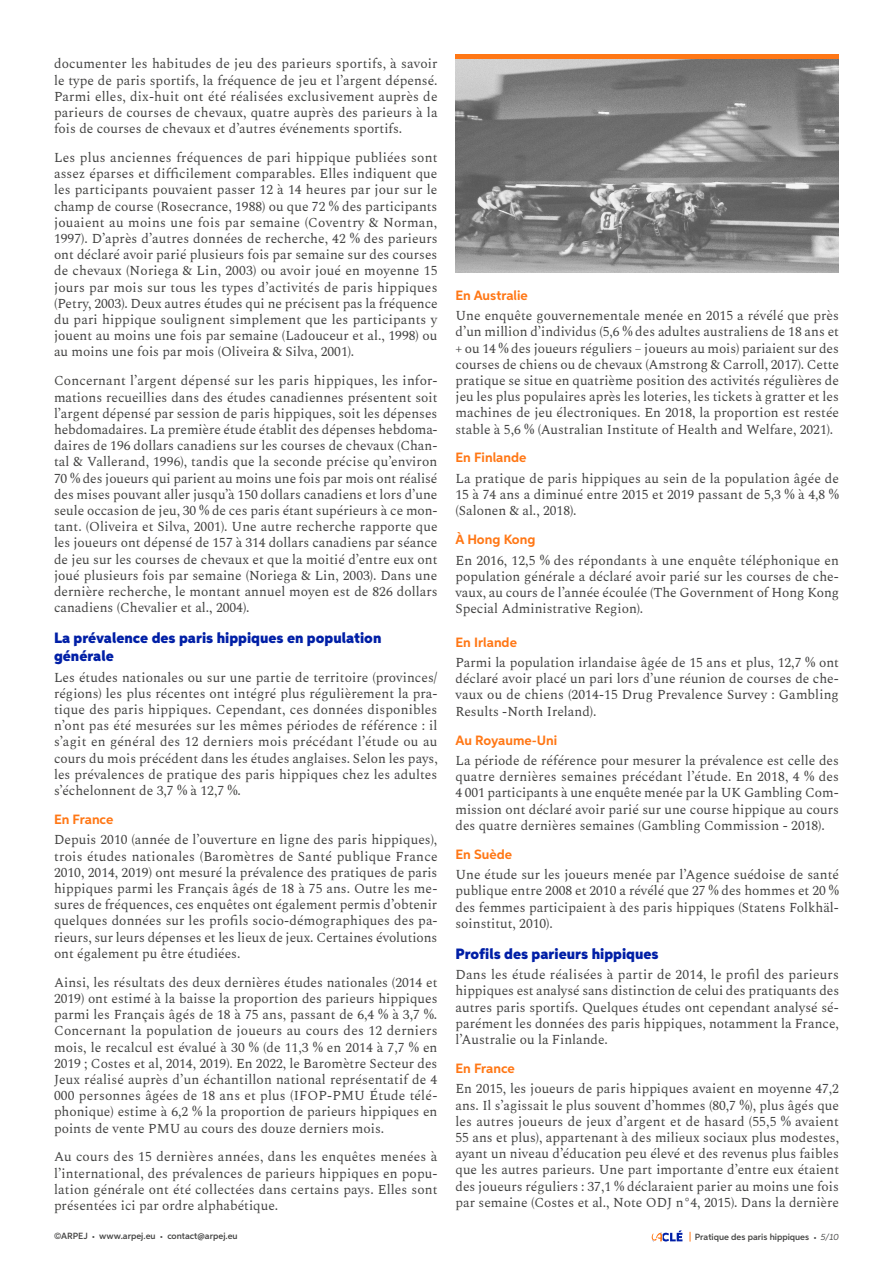
<style>
.page{position:relative;width:893px;height:1263px;background:#fff}
.page>*{position:absolute;margin:0;border:0;box-sizing:border-box;transform-origin:0 0}
.SOUS_TITRES{font:900 15px/18px "Aspira";color:#001fa6}
.textes{font:13.5px/16.2px "Spectral";color:#434342;text-align:justify}
.SOUS_SOUS_TITRE{font:700 13.5px "Aspira";color:#ff7715}
.textes-2{font:700 13.5px "Aspira";color:#ff7715}
.t1{font:600 9px "Aspira";color:#434342}
.s1{font-size:6px}
.s2{font-weight:400;font-style:italic}
</style>
<div class="page">
<img style="left:455px;top:58px;width:384px;height:214px">
<hr style="left:455px;top:54px;width:384px;height:4px;background:#ff7715">
<svg style="left:652px;top:1230px;width:30px;height:11px"></svg>
<p class="textes" style="left:54px;top:55px;width:385px">documenter les habitudes de jeu des parieurs sportifs, à savoir le type de paris sportifs, la fréquence de jeu et l’argent dépensé.<br>Parmi elles, dix-huit ont été réalisées exclusivement auprès de parieurs de courses de chevaux, quatre auprès des parieurs à la fois de courses de chevaux et d’autres événements sportifs.</p>
<p class="textes" style="left:54px;top:149px;width:385px">Les plus anciennes fréquences de pari hippique publiées sont assez éparses et difficilement comparables. Elles indiquent que les participants pouvaient passer 12 à 14 heures par jour sur le champ de course (Rosecrance, 1988) ou que 72 % des participants jouaient au moins une fois par semaine (Coventry &amp; Norman, 1997). D’après d’autres données de recherche, 42 % des parieurs ont déclaré avoir parié plusieurs fois par semaine sur des courses de chevaux (Noriega &amp; Lin, 2003) ou avoir joué en moyenne 15 jours par mois sur tous les types d’activités de paris hippiques (Petry, 2003). Deux autres études qui ne précisent pas la fréquence du pari hippique soulignent simplement que les participants y jouent au moins une fois par semaine (Ladouceur et al., 1998) ou au moins une fois par mois (Oliveira &amp; Silva, 2001).</p>
<p class="textes" style="left:54px;top:372px;width:385px">Concernant l’argent dépensé sur les paris hippiques, les infor&shy;mations recueillies dans des études canadiennes présentent soit l’argent dépensé par session de paris hippiques, soit les dépenses hebdomadaires. La première étude établit des dépenses hebdoma&shy;daires de 196 dollars canadiens sur les courses de chevaux (Chan&shy;tal &amp; Vallerand, 1996), tandis que la seconde précise qu’environ 70 % des joueurs qui parient au moins une fois par mois ont réalisé des mises pouvant aller jusqu’à 150 dollars canadiens et lors d’une seule occasion de jeu, 30 % de ces paris étant supérieurs à ce mon&shy;tant. (Oliveira et Silva, 2001). Une autre recherche rapporte que les joueurs ont dépensé de 157 à 314 dollars canadiens par séance de jeu sur les courses de chevaux et que la moitié d’entre eux ont joué plusieurs fois par semaine (Noriega &amp; Lin, 2003). Dans une dernière recherche, le montant annuel moyen est de 826 dollars canadiens (Chevalier et al., 2004).</p>
<p class="SOUS_TITRES" style="left:54px;top:629px;width:329px">La prévalence des paris hippiques en population générale</p>
<p class="textes" style="left:54px;top:668px;width:385px">Les études nationales ou sur une partie de territoire (provinces/ régions) les plus récentes ont intégré plus régulièrement la pra&shy;tique des paris hippiques. Cependant, ces données disponibles n’ont pas été mesurées sur les mêmes périodes de référence : il s’agit en général des 12 derniers mois précédant l’étude ou au cours du mois précédent dans les études anglaises. Selon les pays, les prévalences de pratique des paris hippiques chez les adultes s’échelonnent de 3,7 % à 12,7 %.</p>
<p class="SOUS_SOUS_TITRE" style="left:54px;top:811px;width:61px">En France</p>
<p class="textes" style="left:54px;top:831px;width:385px">Depuis 2010 (année de l’ouverture en ligne des paris hippiques), trois études nationales (Baromètres de Santé publique France 2010, 2014, 2019) ont mesuré la prévalence des pratiques de paris hippiques parmi les Français âgés de 18 à 75 ans. Outre les me&shy;sures de fréquences, ces enquêtes ont également permis d’obtenir quelques données sur les profils socio-démographiques des pa&shy;rieurs, sur leurs dépenses et les lieux de jeux. Certaines évolutions ont également pu être étudiées.</p>
<p class="textes" style="left:54px;top:973px;width:385px">Ainsi, les résultats des deux dernières études nationales (2014 et 2019) ont estimé à la baisse la proportion des parieurs hippiques parmi les Français âgés de 18 à 75 ans, passant de 6,4 % à 3,7 %.<br>Concernant la population de joueurs au cours des 12 derniers mois, le recalcul est évalué à 30 % (de 11,3 % en 2014 à 7,7 % en 2019 ; Costes et al, 2014, 2019). En 2022, le Baromètre Secteur des Jeux réalisé auprès d’un échantillon national représentatif de 4<br>000 personnes âgées de 18 ans et plus (IFOP-PMU Étude télé&shy;phonique) estime à 6,2 % la proportion de parieurs hippiques en points de vente PMU au cours des douze derniers mois.</p>
<p class="textes" style="left:54px;top:1148px;width:385px">Au cours des 15 dernières années, dans les enquêtes menées à l’international, des prévalences de parieurs hippiques en popu&shy;lation générale ont été collectées dans certains pays. Elles sont présentées ici par ordre alphabétique.</p>
<p class="textes-2" style="left:455px;top:287px;width:74px">En Australie</p>
<p class="textes" style="left:455px;top:307px;width:385px">Une enquête gouvernementale menée en 2015 a révélé que près d’un million d’individus (5,6 % des adultes australiens de 18 ans et + ou 14 % des joueurs réguliers – joueurs au mois) pariaient sur des courses de chiens ou de chevaux (Amstrong &amp; Carroll, 2017). Cette pratique se situe en quatrième position des activités régulières de jeu les plus populaires après les loteries, les tickets à gratter et les machines de jeu électroniques. En 2018, la proportion est restée stable à 5,6 % (Australian Institute of Health and Welfare, 2021).</p>
<p class="textes-2" style="left:455px;top:450px;width:72px">En Finlande</p>
<p class="textes" style="left:455px;top:469px;width:385px">La pratique de paris hippiques au sein de la population âgée de 15 à 74 ans a diminué entre 2015 et 2019 passant de 5,3 % à 4,8 % (Salonen &amp; al., 2018).</p>
<p class="textes-2" style="left:455px;top:531px;width:81px">À Hong Kong</p>
<p class="textes" style="left:455px;top:551px;width:385px">En 2016, 12,5 % des répondants à une enquête téléphonique en population générale a déclaré avoir parié sur les courses de che&shy;vaux, au cours de l’année écoulée (The Government of Hong Kong Special Administrative Region).</p>
<p class="SOUS_SOUS_TITRE" style="left:455px;top:634px;width:63px">En Irlande</p>
<p class="textes" style="left:455px;top:653px;width:385px">Parmi la population irlandaise âgée de 15 ans et plus, 12,7 % ont déclaré avoir placé un pari lors d’une réunion de courses de che&shy;vaux ou de chiens (2014-15 Drug Prevalence Survey : Gambling Results -North Ireland).</p>
<p class="SOUS_SOUS_TITRE" style="left:455px;top:732px;width:103px">Au Royaume-Uni</p>
<p class="textes" style="left:455px;top:751px;width:385px">La période de référence pour mesurer la prévalence est celle des quatre dernières semaines précédant l’étude. En 2018, 4 % des 4 001 participants à une enquête menée par la UK Gambling Com&shy;mission ont déclaré avoir parié sur une course hippique au cours des quatre dernières semaines (Gambling Commission - 2018).</p>
<p class="SOUS_SOUS_TITRE" style="left:455px;top:846px;width:58px">En Suède</p>
<p class="textes" style="left:455px;top:866px;width:385px">Une étude sur les joueurs menée par l’Agence suédoise de santé publique entre 2008 et 2010 a révélé que 27 % des hommes et 20 % des femmes participaient à des paris hippiques (Statens Folkhäl&shy;soinstitut, 2010).</p>
<p class="SOUS_TITRES" style="left:455px;top:945px;width:205px">Profils des parieurs hippiques</p>
<p class="textes" style="left:455px;top:965px;width:385px">Dans les étude réalisées à partir de 2014, le profil des parieurs hippiques est analysé sans distinction de celui des pratiquants des autres paris sportifs. Quelques études ont cependant analysé sé&shy;parément les données des paris hippiques, notamment la France, l’Australie ou la Finlande.</p>
<p class="SOUS_SOUS_TITRE" style="left:455px;top:1060px;width:61px">En France</p>
<p class="textes" style="left:455px;top:1080px;width:385px">En 2015, les joueurs de paris hippiques avaient en moyenne 47,2 ans. Il s’agissait le plus souvent d’hommes (80,7 %), plus âgés que les autres joueurs de jeux d’argent et de hasard (55,5 % avaient 55 ans et plus), appartenant à des milieux sociaux plus modestes, ayant un niveau d’éducation peu élevé et des revenus plus faibles que les autres parieurs. Une part importante d’entre eux étaient des joueurs réguliers : 37,1 % déclaraient parier au moins une fois par semaine (Costes et al., Note ODJ n°4, 2015). Dans la dernière</p>
<p class="t1" style="left:54px;top:1231px;width:185px">©ARPEJ <span class="s1">•</span> www.arpej.eu <span class="s1">•</span> contact@arpej.eu</p>
<p class="t1" style="left:695px;top:1231px;width:146px">Pratique des paris hippiques <span class="s1">•</span> <span class="s2">5/10</span></p>
</div>
